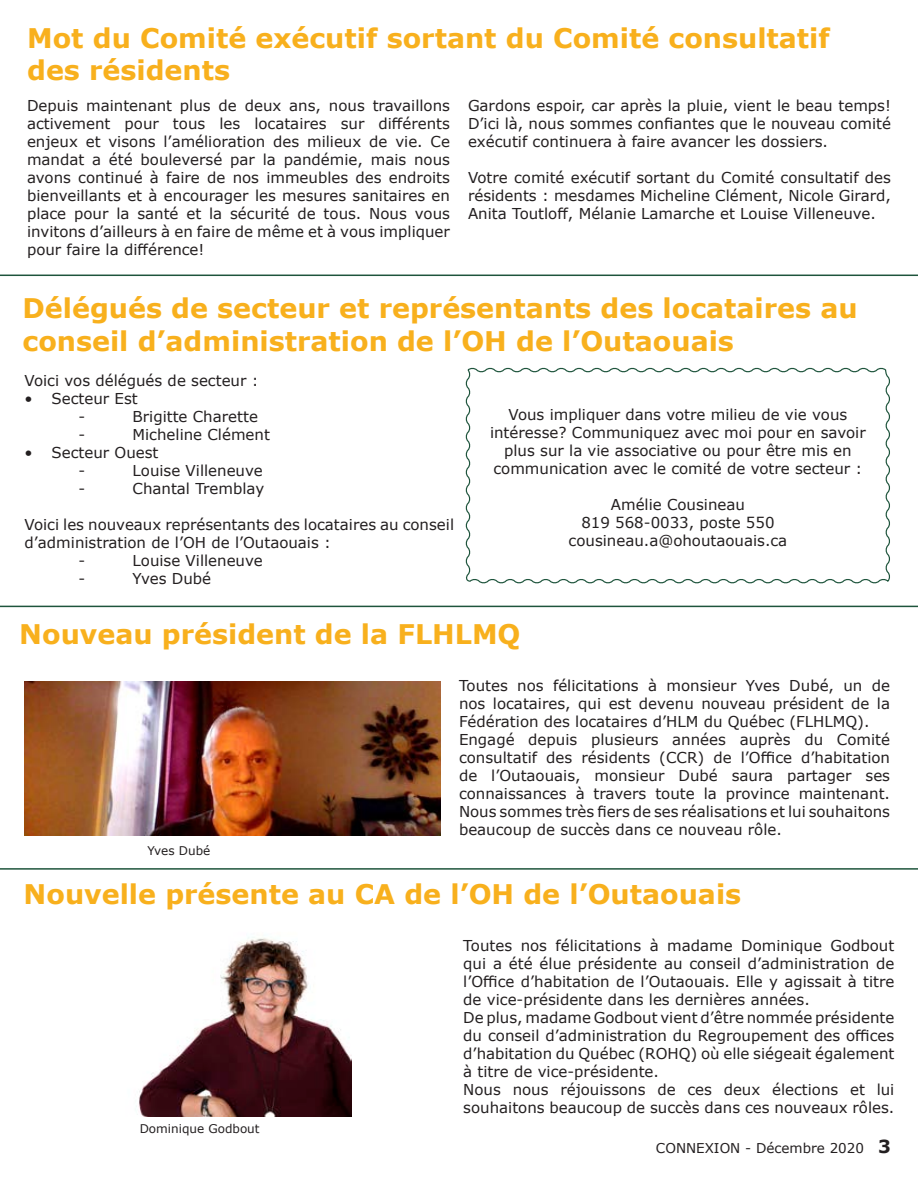
<style>
.page{position:relative;width:918px;height:1188px;background:#fff}
.page>*{position:absolute;margin:0;border:0;box-sizing:border-box;transform-origin:0 0}
.t1{font:700 27px/32.4px "Verdana";color:#f8b01d}
.t2{font:15px/18px "Verdana";color:#231f20;text-align:justify}
.t3{font:13.5px "Verdana";color:#231f20}
.t4{font:12px "Verdana";color:#231f20}
.s1{font-weight:700;font-size:18px}
</style>
<div class="page">
<hr style="left:0;top:275px;width:918px;height:1px;background:#1e543c">
<svg style="left:465px;top:367px;width:425px;height:217px"></svg>
<hr style="left:0;top:606px;width:918px;height:1px;background:#1e543c">
<img style="left:25px;top:682px;width:415px;height:153px">
<img style="left:136px;top:937px;width:215px;height:179px">
<hr style="left:0;top:868px;width:918px;height:2px;background:#1e543c">
<p class="t1" style="left:27px;top:21px;width:804px">Mot du Comité exécutif sortant du Comité consultatif des résidents</p>
<p class="t2" style="left:27px;top:96px;width:425px">Depuis maintenant plus de deux ans, nous travaillons activement pour tous les locataires sur différents enjeux et visons l’amélioration des milieux de vie. Ce mandat a été bouleversé par la pandémie, mais nous avons continué à faire de nos immeubles des endroits bienveillants et à encourager les mesures sanitaires en place pour la santé et la sécurité de tous. Nous vous invitons d’ailleurs à en faire de même et à vous impliquer pour faire la différence!</p>
<p class="t2" style="left:468px;top:96px;width:425px">Gardons espoir, car après la pluie, vient le beau temps!<br>D’ici là, nous sommes confiantes que le nouveau comité exécutif continuera à faire avancer les dossiers.</p>
<p class="t2" style="left:468px;top:168px;width:425px">Votre comité exécutif sortant du Comité consultatif des résidents : mesdames Micheline Clément, Nicole Girard, Anita Toutloff, Mélanie Lamarche et Louise Villeneuve.</p>
<p class="t1" style="left:22px;top:292px;width:837px">Délégués de secteur et représentants des locataires au conseil d’administration de l’OH de l’Outaouais</p>
<p class="t2" style="left:25px;top:371px;width:236px">Voici vos délégués de secteur :</p>
<p class="t2" style="left:25px;top:389px;width:115px">• Secteur Est</p>
<p class="t2" style="left:79px;top:407px;width:8px">-</p>
<p class="t2" style="left:133px;top:407px;width:127px">Brigitte Charette</p>
<p class="t2" style="left:79px;top:425px;width:8px">-</p>
<p class="t2" style="left:133px;top:425px;width:139px">Micheline Clément</p>
<p class="t2" style="left:25px;top:443px;width:136px">• Secteur Ouest</p>
<p class="t2" style="left:79px;top:461px;width:8px">-</p>
<p class="t2" style="left:133px;top:461px;width:132px">Louise Villeneuve</p>
<p class="t2" style="left:79px;top:479px;width:8px">-</p>
<p class="t2" style="left:133px;top:479px;width:133px">Chantal Tremblay</p>
<p class="t2" style="left:25px;top:515px;width:431px">Voici les nouveaux représentants des locataires au conseil d’administration de l’OH de l’Outaouais :</p>
<p class="t2" style="left:79px;top:551px;width:8px">-</p>
<p class="t2" style="left:133px;top:551px;width:132px">Louise Villeneuve</p>
<p class="t2" style="left:79px;top:569px;width:8px">-</p>
<p class="t2" style="left:133px;top:569px;width:80px">Yves Dubé</p>
<p class="t2" style="left:490px;top:405px;width:377px;text-align:center">Vous impliquer dans votre milieu de vie vous intéresse? Communiquez avec moi pour en savoir plus sur la vie associative ou pour être mis en communication avec le comité de votre secteur :</p>
<p class="t2" style="left:611px;top:495px;width:136px">Amélie Cousineau</p>
<p class="t2" style="left:581px;top:513px;width:195px">819 568-0033, poste 550</p>
<p class="t2" style="left:569px;top:531px;width:220px">cousineau.a@ohoutaouais.ca</p>
<p class="t1" style="left:19px;top:618px;width:503px">Nouveau président de la FLHLMQ</p>
<p class="t2" style="left:459px;top:676px;width:433px">Toutes nos félicitations à monsieur Yves Dubé, un de nos locataires, qui est devenu nouveau président de la Fédération des locataires d’HLM du Québec (FLHLMQ).</p>
<p class="t2" style="left:459px;top:730px;width:433px">Engagé depuis plusieurs années auprès du Comité consultatif des résidents (CCR) de l’Office d’habitation de l’Outaouais, monsieur Dubé saura partager ses connaissances à travers toute la province maintenant.<br>Nous sommes très fiers de ses réalisations et lui souhaitons beaucoup de succès dans ce nouveau rôle.</p>
<p class="t4" style="left:147px;top:842px;width:64px">Yves Dubé</p>
<p class="t1" style="left:24px;top:878px;width:719px">Nouvelle présente au CA de l’OH de l’Outaouais</p>
<p class="t2" style="left:463px;top:936px;width:433px">Toutes nos félicitations à madame Dominique Godbout qui a été élue présidente au conseil d’administration de l’Office d’habitation de l’Outaouais. Elle y agissait à titre de vice-présidente dans les dernières années.</p>
<p class="t2" style="left:463px;top:1008px;width:433px">De plus, madame Godbout vient d’être nommée présidente du conseil d’administration du Regroupement des offices d’habitation du Québec (ROHQ) où elle siégeait également à titre de vice-présidente.</p>
<p class="t2" style="left:463px;top:1080px;width:433px">Nous nous réjouissons de ces deux élections et lui souhaitons beaucoup de succès dans ces nouveaux rôles.</p>
<p class="t4" style="left:140px;top:1120px;width:121px">Dominique Godbout</p>
<p class="t3" style="left:656px;top:1139px;width:237px">CONNEXION - Décembre 2020 <span class="s1">3</span></p>
</div>
